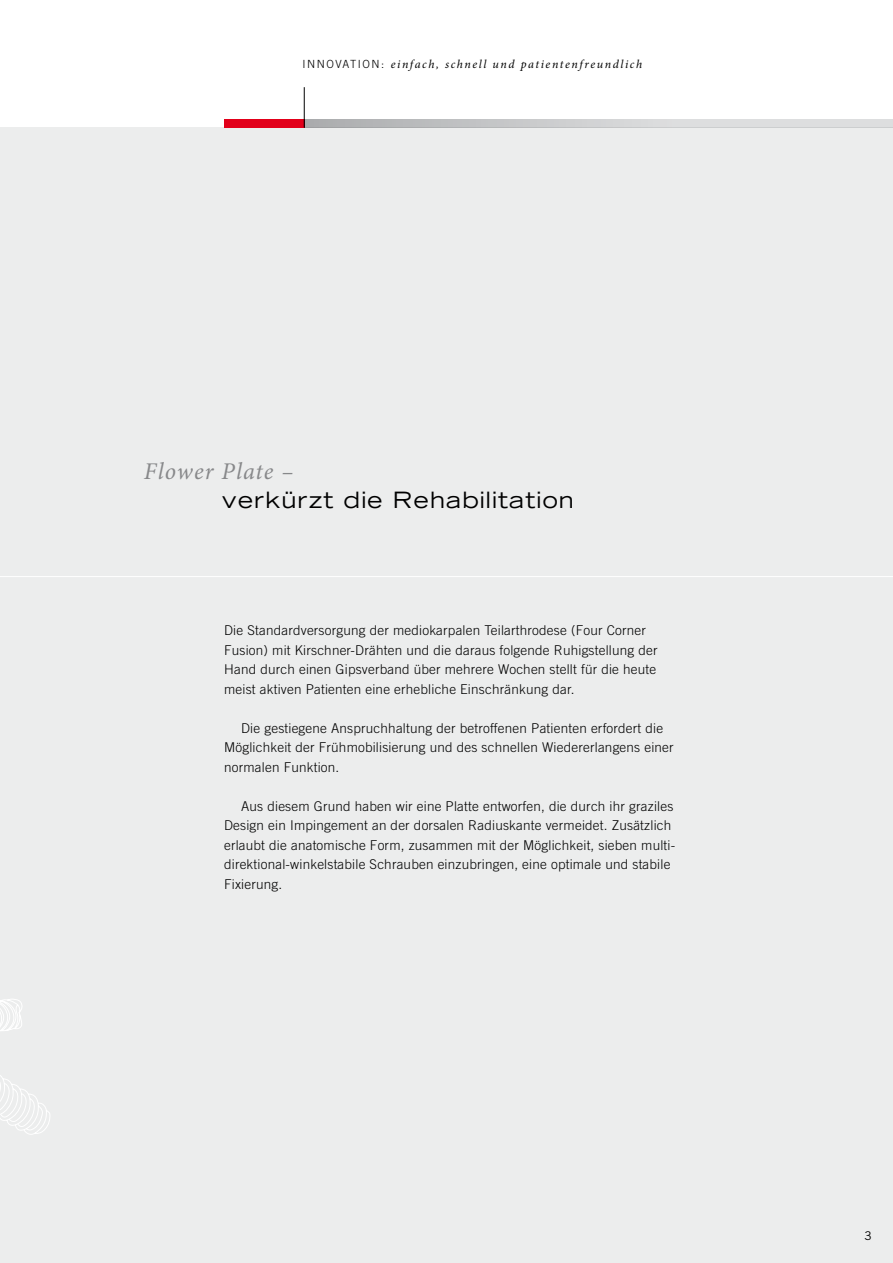
<style>
.page{position:relative;width:893px;height:1263px;background:#fff}
.page>*{position:absolute;margin:0;border:0;box-sizing:border-box;transform-origin:0 0}
.t1{font:italic 24px "Minion Pro";letter-spacing:.045em;color:#87888a}
.t2{font:expanded 22.5px "Trade Gothic LH";letter-spacing:.05em;color:#000}
.t3{font:300 13.5px/19.5px "Trade Gothic";letter-spacing:.015em;color:#000}
.t4{font:italic 12px "Minion Pro";letter-spacing:.13em;color:#000}
.t5{font:12px "Trade Gothic";color:#000}
.s1{font-family:"Trade Gothic";font-weight:300;font-style:normal;font-size:11.25px}
</style>
<div class="page">
<div style="left:0;top:128px;width:893px;height:1135px;background:#eceded"></div>
<div style="left:224px;top:119px;width:80px;height:9px;background:#e2001a"></div>
<svg style="left:305px;top:119px;width:588px;height:9px;background:#cbcccd"></svg>
<hr style="left:304px;top:87px;width:1px;height:41px;background:#000">
<hr style="left:0;top:576px;width:893px;height:1px;background:#fff">
<svg style="left:0;top:999px;width:50px;height:136px"></svg>
<p class="t4" style="left:302px;top:56px;width:341px"><span class="s1">Innovati on:</span> einfach, schnell und patientenfreundlich</p>
<h1 class="t1" style="left:144px;top:455px;width:151px">Flower Plate –</h1>
<h2 class="t2" style="left:222px;top:485px;width:353px">verkürzt die Rehabilitation</h2>
<p class="t3" style="left:224px;top:620px;width:435px">Die Standardversorgung der mediokarpalen Teilarthrodese (Four Corner Fusion) mit Kirschner-Drähten und die daraus folgende Ruhigstellung der Hand durch einen Gipsverband über mehrere Wochen stellt für die heute meist aktiven Patienten eine erhebliche Einschränkung dar.</p>
<p class="t3" style="left:224px;top:718px;width:451px;text-indent:17px">Die gestiegene Anspruchhaltung der betroffenen Patienten erfordert die<br>Möglichkeit der Frühmobilisierung und des schnellen Wiedererlangens einer normalen Funktion.</p>
<p class="t3" style="left:224px;top:796px;width:451px;text-indent:17px">Aus diesem Grund haben wir eine Platte entworfen, die durch ihr graziles Design ein Impingement an der dorsalen Radiuskante vermeidet. Zusätzlich erlaubt die anatomische Form, zusammen mit der Möglichkeit, sieben multi&shy;direktional-winkelstabile Schrauben einzubringen, eine optimale und stabile Fixierung.</p>
<p class="t5" style="left:864px;top:1228px;width:9px">3</p>
</div>
